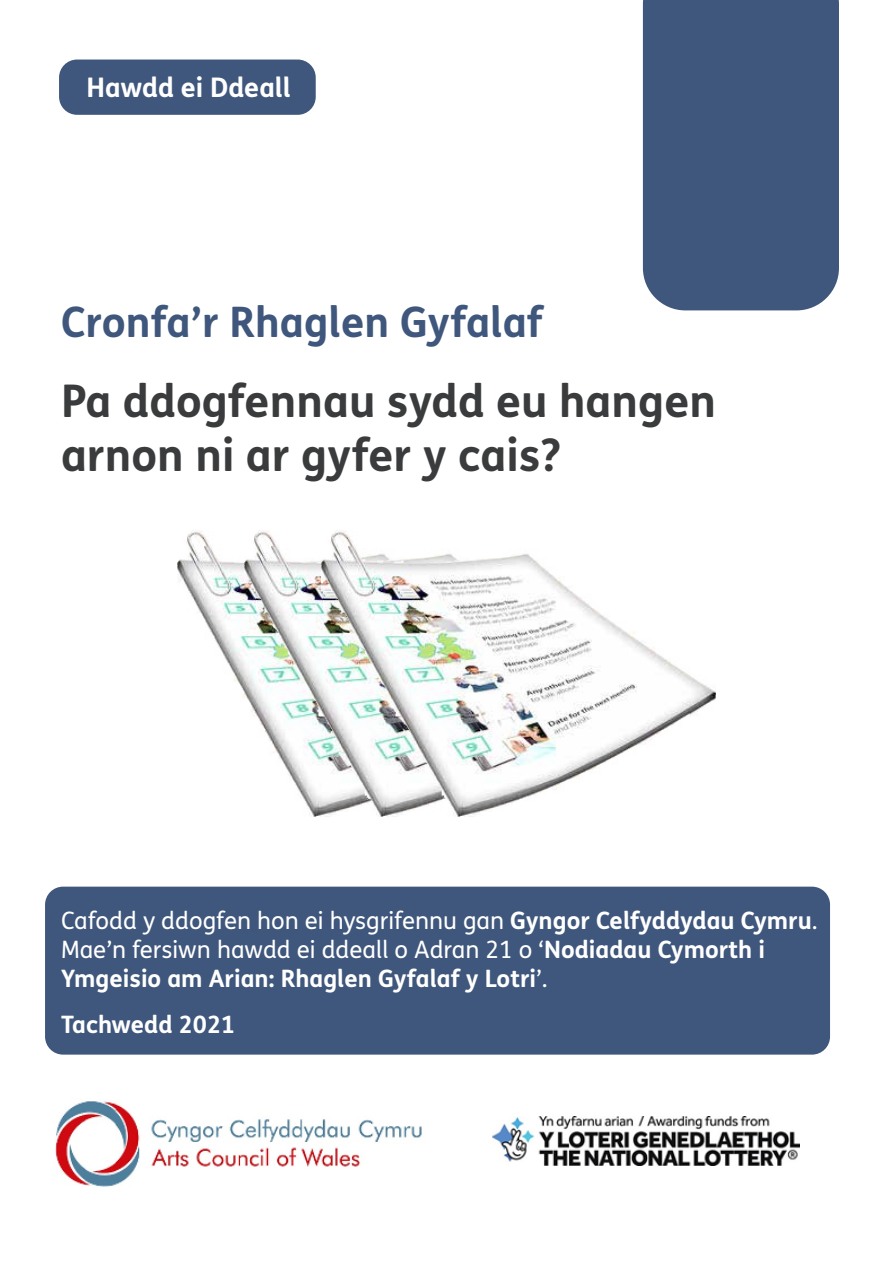
<style>
.page{position:relative;width:893px;height:1263px;background:#fff}
.page>*{position:absolute;margin:0;border:0;box-sizing:border-box;transform-origin:0 0}
.t1{font:700 45px/54px "FS Me Pro";color:#3a3b3c}
.t2{font:700 42px "FS Me Pro";color:#3f577c}
.t3{font:700 27px "FS Me Pro";color:#fff}
.t4{font:700 24px/28.8px "FS Me Pro";color:#fff}
.s1{font-weight:400}
</style>
<div class="page">
<div style="left:59px;top:60px;width:257px;height:55px;background:#3f577c;border-radius:18px"></div>
<div style="left:643px;top:0;width:196px;height:310px;background:#3f577c"></div>
<div style="left:45px;top:887px;width:785px;height:167px;background:#3f577c;border-radius:18px"></div>
<img style="left:492px;top:1116px;width:307px;height:49px">
<img style="left:55px;top:1101px;width:367px;height:86px">
<img style="left:178px;top:531px;width:66px;height:167px">
<img style="left:244px;top:531px;width:77px;height:285px">
<img style="left:321px;top:531px;width:394px;height:285px">
<p class="t3" style="left:87px;top:66px;width:206px">Hawdd ei Ddeall</p>
<p class="t2" style="left:61px;top:290px;width:485px">Cronfa’r Rhaglen Gyfalaf</p>
<h1 class="t1" style="left:61px;top:372px;width:657px">Pa ddogfennau sydd eu hangen arnon ni ar gyfer y cais?</h1>
<p class="t4" style="left:61px;top:905px;width:758px"><span class="s1">Cafodd y ddogfen hon ei hysgrifennu gan</span> Gyngor Celfyddydau Cymru<span class="s1">.<br>Mae’n fersiwn hawdd ei ddeall o Adran 21 o ‘</span>Nodiadau Cymorth i<br>Ymgeisio am Arian: Rhaglen Gyfalaf y Lotri<span class="s1">’.</span></p>
<p class="t4" style="left:61px;top:1008px;width:176px">Tachwedd 2021</p>
</div>
